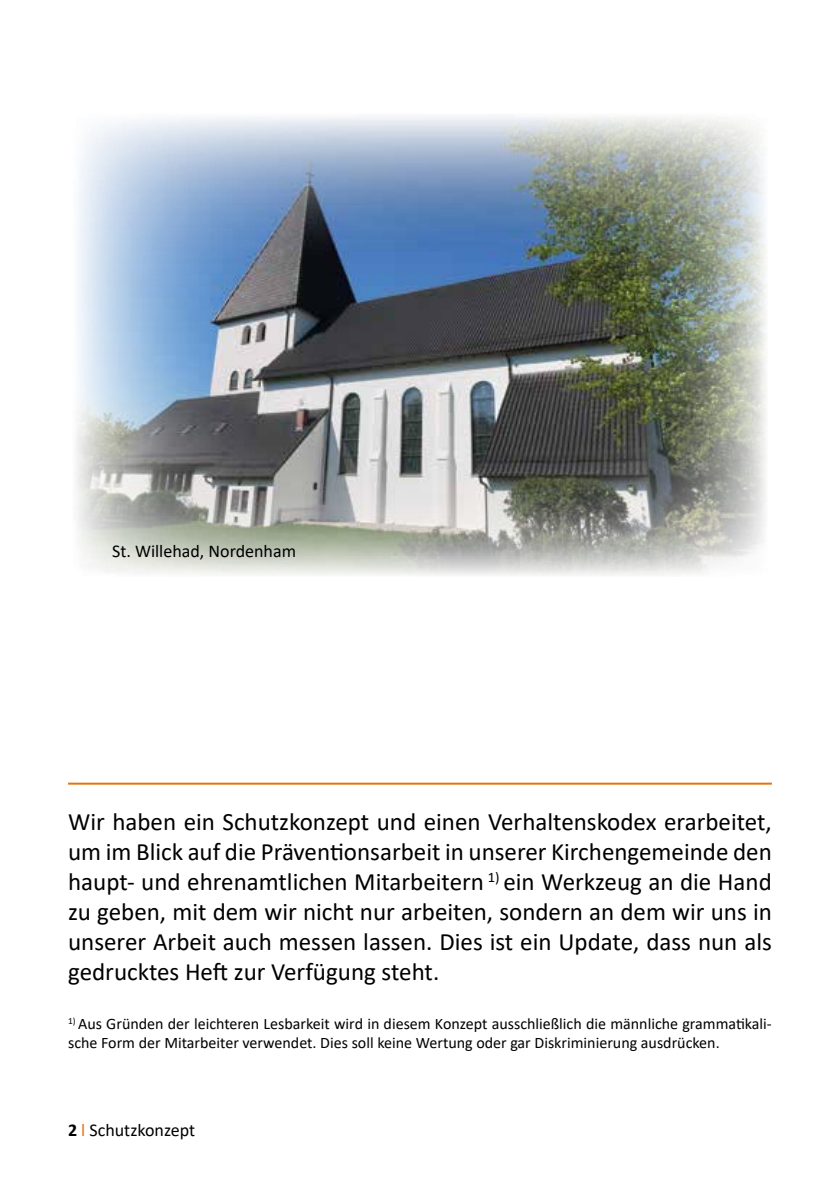
<style>
.page{position:relative;width:840px;height:1191px;background:#fff}
.page>*{position:absolute;margin:0;border:0;box-sizing:border-box;transform-origin:0 0}
.t1{font:25px/30px "Calibri";color:#000;text-align:justify}
.t2{font:18px "Calibri";color:#000}
.t3{font:16px/19.2px "Calibri";color:#000}
.s1{font-weight:700}
.s2{color:#e5720e}
</style>
<div class="page">
<hr style="left:68px;top:782px;width:703px;height:2px;background:#e5720e">
<img style="left:76px;top:116px;width:690px;height:459px">
<p class="t2" style="left:112px;top:538px;width:185px">St. Willehad, Nordenham</p>
<p class="t1" style="left:68px;top:806px;width:705px">Wir haben ein Schutzkonzept und einen Verhaltenskodex erarbeitet, um im Blick auf die Präventionsarbeit in unserer Kirchengemeinde den haupt- und ehrenamtlichen Mitarbeitern <sup>1)</sup> ein Werkzeug an die Hand zu geben, mit dem wir nicht nur arbeiten, sondern an dem wir uns in unserer Arbeit auch messen lassen. Dies ist ein Update, dass nun als gedrucktes Heft zur Verfügung steht.</p>
<p class="t3" style="left:68px;top:1013px;width:704px"><sup>1)</sup> Aus Gründen der leichteren Lesbarkeit wird in diesem Konzept ausschließlich die männliche grammatikali&shy;sche Form der Mitarbeiter verwendet. Dies soll keine Wertung oder gar Diskriminierung ausdrücken.</p>
<p class="t2" style="left:68px;top:1118px;width:128px"><span class="s1">2</span> <span class="s2">l</span> Schutzkonzept</p>
</div>
